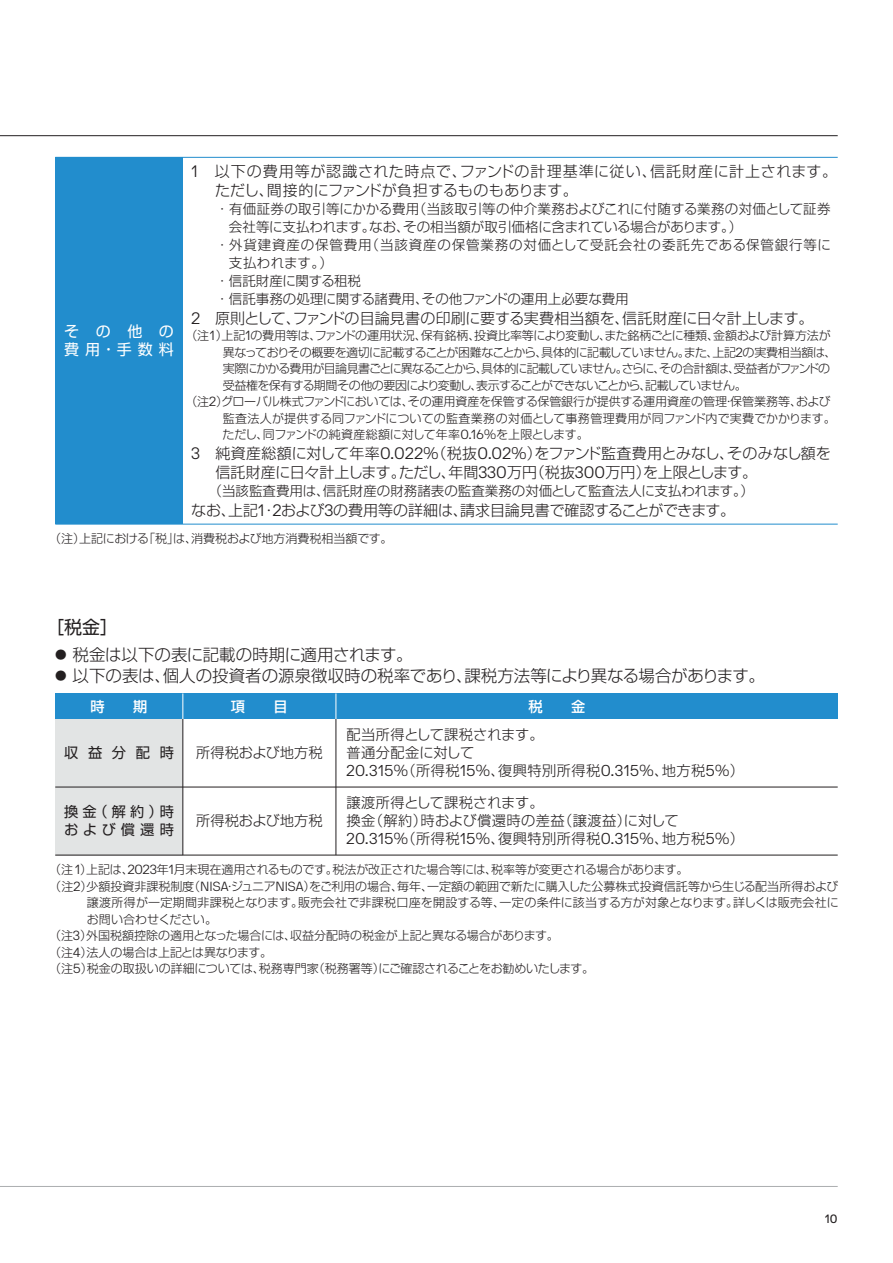
<style>
.page{position:relative;width:893px;height:1263px;background:#fff}
.page>*{position:absolute;margin:0;border:0;box-sizing:border-box;transform-origin:0 0}
.t1{font:18px "Shin Go Pro Regular 90 pv RKSJ H";color:#231f20}
.t2{font:16.5px "Shin Go Pro Light 90 pv RKSJ H";color:#231f20}
.t3{font:16.5px "Shin Go Pro Light 90 pv RKSJ H";letter-spacing:-.02em;color:#231f20}
.t4{font:15px/19.5px "Shin Go Pro Light 90 pv RKSJ H";color:#231f20}
.t5{font:15px/19.5px "Shin Go Pro Light 90 pv RKSJ H";letter-spacing:.03em;color:#231f20}
.t6{font:15px/18px "Shin Go Pro Regular 90 pv RKSJ H";letter-spacing:.755em;color:#fff}
.t7{font:14.25px/18px "Shin Go Pro Light 90 pv RKSJ H";letter-spacing:.02em;color:#231f20}
.t8{font:14.25px "Shin Go Pro Light 90 pv RKSJ H";color:#231f20}
.t9{font:14.25px/18px "Shin Go Pro Regular 90 pv RKSJ H";letter-spacing:.325em;color:#231f20}
.t10{font:14.25px "Shin Go Pro Medium 90 pv RKSJ H";color:#fff}
.t11{font:14.25px "Shin Go Pro Regular 90 pv RKSJ H";letter-spacing:.365em;color:#231f20}
.t12{font:13.5px "Shin Go Pro Light 90 pv RKSJ H";color:#231f20}
.t13{font:13.5px "Shin Go Pro Light 90 pv RKSJ H";letter-spacing:.025em;color:#231f20}
.t14{font:13.5px "Shin Go Pro Light 90 pv RKSJ H";letter-spacing:.06em;color:#231f20}
.t15{font:12px "Shin Go Pro Light 90 pv RKSJ H";letter-spacing:-.02em;color:#231f20}
.t16{font:12px "Shin Go Pro Light 90 pv RKSJ H";letter-spacing:.01em;color:#231f20}
.t17{font:12px "Shin Go Pro Light 90 pv RKSJ H";letter-spacing:-.07em;color:#231f20}
.t18{font:12px "Shin Go Pro Light 90 pv RKSJ H";letter-spacing:-.045em;color:#231f20}
.t19{font:12px "Shin Go Pro Light 90 pv RKSJ H";letter-spacing:-.065em;color:#231f20}
.t20{font:12px "Shin Go Pro Light 90 pv RKSJ H";color:#231f20}
.t21{font:12px "JPMAM Pro Reg";color:#231f20}
.s1{font-family:"JPMAM Pro Lig";font-size:16.5px}
.s2{font-family:"JPMAM Pro Lig";font-size:13.2px}
.s3{font-size:11.55px}
.s4{font-family:"JPMAM Pro Lig";font-size:15.75px}
</style>
<div class="page">
<hr style="left:0;top:135px;width:838px;height:1px;background:#231f20">
<hr style="left:0;top:1186px;width:838px;height:1px;background:#abadaf">
<div style="left:55px;top:719px;width:128px;height:136px;background:#e2e4e4"></div>
<hr style="left:182px;top:693px;width:1px;height:162px;background:#231f20">
<hr style="left:336px;top:693px;width:1px;height:162px;background:#231f20">
<div style="left:55px;top:693px;width:783px;height:26px;background:#228dcd"></div>
<hr style="left:55px;top:787px;width:783px;height:1px;background:#231f20">
<hr style="left:55px;top:855px;width:783px;height:1px;background:#231f20">
<svg style="left:182px;top:693px;width:1px;height:26px"></svg>
<svg style="left:336px;top:693px;width:1px;height:26px"></svg>
<hr style="left:55px;top:524px;width:783px;height:1px;background:#228dcd">
<div style="left:55px;top:157px;width:128px;height:367px;background:#228dcd"></div>
<hr style="left:55px;top:157px;width:783px;height:1px;background:#228dcd">
<p class="t6" style="left:64px;top:325px;width:111px">その他の費用・手数料</p>
<p class="t5" style="left:215px;top:164px;width:624px;text-indent:-24px"><span class="s1">1</span>　以下の費用等が認識された時点で、ファンドの計理基準に従い、信託財産に計上されます。ただし、間接的にファンドが負担するものもあります。</p>
<p class="t13" style="left:215px;top:204px;width:617px">・有価証券の取引等にかかる費用（当該取引等の仲介業務およびこれに付随する業務の対価として証券</p>
<p class="t12" style="left:229px;top:222px;width:515px">会社等に支払われます。なお、その相当額が取引価格に含まれている場合があります。）</p>
<p class="t14" style="left:215px;top:240px;width:617px">・外貨建資産の保管費用（当該資産の保管業務の対価として受託会社の委託先である保管銀行等に</p>
<p class="t12" style="left:229px;top:258px;width:106px">支払われます。）</p>
<p class="t12" style="left:215px;top:276px;width:147px">・信託財産に関する租税</p>
<p class="t12" style="left:215px;top:294px;width:415px">・信託事務の処理に関する諸費用、その他ファンドの運用上必要な費用</p>
<p class="t4" style="left:191px;top:311px;width:624px"><span class="s1">2</span>　原則として、ファンドの目論見書の印刷に要する実費相当額を、信託財産に日々計上します。</p>
<p class="t15" style="left:185px;top:331px;width:647px">（注<span class="s2">1</span>）上記<span class="s2">1</span>の費用等は、ファンドの運用状況、保有銘柄、投資比率等により変動し、また銘柄ごとに種類、金額および計算方法が</p>
<p class="t18" style="left:223px;top:348px;width:615px">異なっておりその概要を適切に記載することが困難なことから、具体的に記載していません。また、上記<span class="s2">2</span>の実費相当額は、</p>
<p class="t17" style="left:223px;top:364px;width:609px">実際にかかる費用が目論見書ごとに異なることから、具体的に記載していません。さらに、その合計額は、受益者がファンドの</p>
<p class="t19" style="left:223px;top:381px;width:525px">受益権を保有する期間その他の要因により変動し、表示することができないことから、記載していません。</p>
<p class="t15" style="left:185px;top:397px;width:647px">（注<span class="s2">2</span>）グローバル株式ファンドにおいては、その運用資産を保管する保管銀行が提供する運用資産の管理・保管業務等、および</p>
<p class="t16" style="left:223px;top:414px;width:614px">監査法人が提供する同ファンドについての監査業務の対価として事務管理費用が同ファンド内で実費でかかります。</p>
<p class="t15" style="left:223px;top:430px;width:368px">ただし、同ファンドの純資産総額に対して年率<span class="s2">0.16</span>％を上限とします。</p>
<p class="t4" style="left:215px;top:446px;width:617px;text-indent:-24px"><span class="s1">3</span>　純資産総額に対して年率<span class="s1">0.022</span>％（税抜<span class="s1">0.02</span>％）をファンド監査費用とみなし、そのみなし額を信託財産に日々計上します。ただし、年間<span class="s1">330</span>万円（税抜<span class="s1">300</span>万円）を上限とします。</p>
<p class="t12" style="left:209px;top:486px;width:547px">（当該監査費用は、信託財産の財務諸表の監査業務の対価として監査法人に支払われます。）</p>
<p class="t4" style="left:191px;top:503px;width:545px">なお、上記<span class="s1">1</span>・<span class="s1">2</span>および<span class="s1">3</span>の費用等の詳細は、請求目論見書で確認することができます。</p>
<p class="t20" style="left:49px;top:534px;width:345px">（注）上記における「税」は、消費税および地方消費税相当額です。</p>
<h1 class="t1" style="left:46px;top:621px;width:73px">［税金］</h1>
<h2 class="t3" style="left:55px;top:649px;width:359px"><span class="s3">●</span> 税金は以下の表に記載の時期に適用されます。</h2>
<h2 class="t2" style="left:55px;top:670px;width:711px"><span class="s3">●</span> 以下の表は、個人の投資者の源泉徴収時の税率であり、課税方法等により異なる場合があります。</h2>
<p class="t10" style="left:91px;top:701px;width:58px">時　　期</p>
<p class="t10" style="left:231px;top:701px;width:58px">項　　目</p>
<p class="t10" style="left:529px;top:701px;width:58px">税　　金</p>
<p class="t8" style="left:196px;top:747px;width:128px">所得税および地方税</p>
<p class="t7" style="left:346px;top:728px;width:399px">配当所得として課税されます。<br>普通分配金に対して<br><span class="s4">20.315</span>％（所得税<span class="s4">15</span>％、復興特別所得税<span class="s4">0.315</span>％、地方税<span class="s4">5</span>％）</p>
<p class="t11" style="left:64px;top:747px;width:111px">収益分配時</p>
<p class="t9" style="left:64px;top:805px;width:111px">換金（解約）時および償還時</p>
<p class="t8" style="left:196px;top:815px;width:128px">所得税および地方税</p>
<p class="t7" style="left:346px;top:796px;width:399px">譲渡所得として課税されます。<br>換金（解約）時および償還時の差益（譲渡益）に対して<br><span class="s4">20.315</span>％（所得税<span class="s4">15</span>％、復興特別所得税<span class="s4">0.315</span>％、地方税<span class="s4">5</span>％）</p>
<p class="t15" style="left:49px;top:865px;width:641px">（注 <span class="s2">1</span>）上記は、<span class="s2">2023</span>年<span class="s2">1</span>月末現在適用されるものです。税法が改正された場合等には、税率等が変更される場合があります。</p>
<p class="t15" style="left:49px;top:881px;width:791px">（注<span class="s2">2</span>）少額投資非課税制度（<span class="s2">NISA</span>・ジュニア<span class="s2">NISA</span>）をご利用の場合、毎年、一定額の範囲で新たに購入した公募株式投資信託等から生じる配当所得および</p>
<p class="t16" style="left:87px;top:898px;width:753px">譲渡所得が一定期間非課税となります。販売会社で非課税口座を開設する等、一定の条件に該当する方が対象となります。詳しくは販売会社に</p>
<p class="t20" style="left:87px;top:914px;width:132px">お問い合わせください。</p>
<p class="t15" style="left:49px;top:931px;width:511px">（注<span class="s2">3</span>）外国税額控除の適用となった場合には、収益分配時の税金が上記と異なる場合があります。</p>
<p class="t15" style="left:49px;top:947px;width:224px">（注<span class="s2">4</span>）法人の場合は上記とは異なります。</p>
<p class="t15" style="left:49px;top:964px;width:546px">（注<span class="s2">5</span>）税金の取扱いの詳細については、税務専門家（税務署等）にご確認されることをお勧めいたします。</p>
<p class="t21" style="left:825px;top:1212px;width:14px">10</p>
</div>
